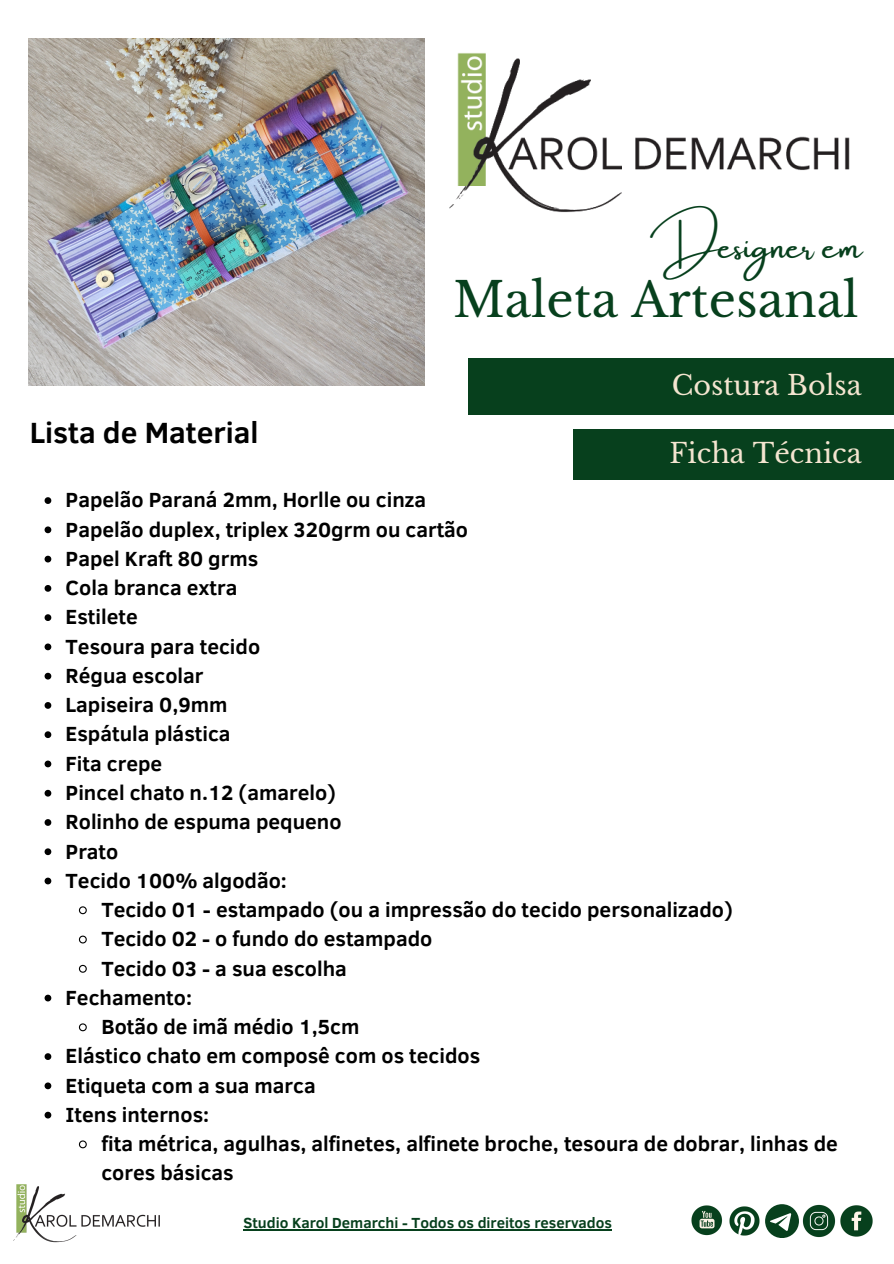
<style>
.page{position:relative;width:894px;height:1264px;background:#fff}
.page>*{position:absolute;margin:0;border:0;box-sizing:border-box;transform-origin:0 0}
.t1{font:47.4px "Libre Baskerville";color:#07401d}
.t2{font:35.55px "Amsterdam One";color:#07401d}
.t3{font:700 30px "Clear Sans";color:#000}
.t4{font:27px "Libre Baskerville";color:#f4e5d0}
.t5{font:700 21px/29.2px "Clear Sans";color:#000}
.t6{font:700 15px "Clear Sans";color:#07401d}
</style>
<div class="page">
<svg style="left:45px;top:497px;width:6px;height:7px"></svg>
<svg style="left:45px;top:526px;width:6px;height:7px"></svg>
<svg style="left:45px;top:555px;width:6px;height:7px"></svg>
<svg style="left:45px;top:585px;width:6px;height:6px"></svg>
<svg style="left:45px;top:614px;width:6px;height:7px"></svg>
<svg style="left:45px;top:643px;width:6px;height:7px"></svg>
<svg style="left:45px;top:672px;width:6px;height:7px"></svg>
<svg style="left:45px;top:702px;width:6px;height:6px"></svg>
<svg style="left:45px;top:731px;width:6px;height:7px"></svg>
<svg style="left:45px;top:760px;width:6px;height:7px"></svg>
<svg style="left:45px;top:789px;width:6px;height:7px"></svg>
<svg style="left:45px;top:819px;width:6px;height:6px"></svg>
<svg style="left:45px;top:848px;width:6px;height:7px"></svg>
<svg style="left:45px;top:877px;width:6px;height:7px"></svg>
<svg style="left:78px;top:906px;width:9px;height:9px"></svg>
<svg style="left:78px;top:935px;width:9px;height:9px"></svg>
<svg style="left:78px;top:964px;width:9px;height:9px"></svg>
<svg style="left:45px;top:994px;width:6px;height:7px"></svg>
<svg style="left:78px;top:1023px;width:9px;height:9px"></svg>
<svg style="left:45px;top:1053px;width:6px;height:6px"></svg>
<svg style="left:45px;top:1082px;width:6px;height:7px"></svg>
<svg style="left:45px;top:1111px;width:6px;height:7px"></svg>
<svg style="left:78px;top:1140px;width:9px;height:9px"></svg>
<img style="left:28px;top:38px;width:396px;height:347px">
<div style="left:573px;top:429px;width:320px;height:51px;background:#07401d"></div>
<div style="left:468px;top:358px;width:425px;height:56px;background:#07401d"></div>
<img style="left:449px;top:53px;width:401px;height:160px">
<img style="left:691px;top:1205px;width:32px;height:31px">
<img style="left:729px;top:1206px;width:31px;height:30px">
<img style="left:802px;top:1204px;width:33px;height:33px">
<img style="left:840px;top:1205px;width:32px;height:32px">
<svg style="left:765px;top:1204px;width:33px;height:33px"></svg>
<img style="left:14px;top:1184px;width:146px;height:59px">
<hr style="left:243px;top:1228px;width:369px;height:2px;background:#07401d">
<p class="t2" style="left:650px;top:227px;width:213px">Designer em</p>
<p class="t1" style="left:453px;top:271px;width:407px">Maleta Artesanal</p>
<p class="t3" style="left:30px;top:411px;width:230px">Lista de Material</p>
<p class="t4" style="left:671px;top:368px;width:191px">Costura Bolsa</p>
<p class="t4" style="left:669px;top:437px;width:194px">Ficha Técnica</p>
<h2 class="t5" style="left:66px;top:484px;width:362px">Papelão Paraná 2mm, Horlle ou cinza</h2>
<h1 class="t5" style="left:66px;top:513px;width:404px">Papelão duplex, triplex 320grm ou cartão</h1>
<h4 class="t5" style="left:66px;top:543px;width:194px">Papel Kraft 80 grms</h4>
<h3 class="t5" style="left:66px;top:572px;width:173px">Cola branca extra</h3>
<p class="t5" style="left:66px;top:601px;width:74px">Estilete</p>
<p class="t5" style="left:66px;top:630px;width:196px">Tesoura para tecido</p>
<p class="t5" style="left:66px;top:660px;width:139px">Régua escolar</p>
<p class="t5" style="left:66px;top:689px;width:163px">Lapiseira 0,9mm</p>
<p class="t5" style="left:66px;top:718px;width:166px">Espátula plástica</p>
<p class="t5" style="left:66px;top:747px;width:98px">Fita crepe</p>
<p class="t5" style="left:66px;top:777px;width:272px">Pincel chato n.12 (amarelo)</p>
<p class="t5" style="left:66px;top:806px;width:277px">Rolinho de espuma pequeno</p>
<p class="t5" style="left:66px;top:835px;width:54px">Prato</p>
<p class="t5" style="left:66px;top:864px;width:223px">Tecido 100% algodão:</p>
<p class="t5" style="left:101px;top:894px;width:632px">Tecido 01 - estampado (ou a impressão do tecido personalizado)</p>
<p class="t5" style="left:101px;top:923px;width:332px">Tecido 02 - o fundo do estampado</p>
<p class="t5" style="left:101px;top:952px;width:247px">Tecido 03 - a sua escolha</p>
<p class="t5" style="left:66px;top:981px;width:128px">Fechamento:</p>
<p class="t5" style="left:101px;top:1011px;width:259px">Botão de imã médio 1,5cm</p>
<p class="t5" style="left:66px;top:1040px;width:416px">Elástico chato em composê com os tecidos</p>
<p class="t5" style="left:66px;top:1069px;width:251px">Etiqueta com a sua marca</p>
<p class="t5" style="left:66px;top:1098px;width:145px">Itens internos:</p>
<p class="t5" style="left:101px;top:1128px;width:737px">fita métrica, agulhas, alfinetes, alfinete broche, tesoura de dobrar, linhas de cores básicas</p>
<p class="t6" style="left:243px;top:1211px;width:370px">Studio Karol Demarchi - Todos os direitos reservados</p>
</div>
